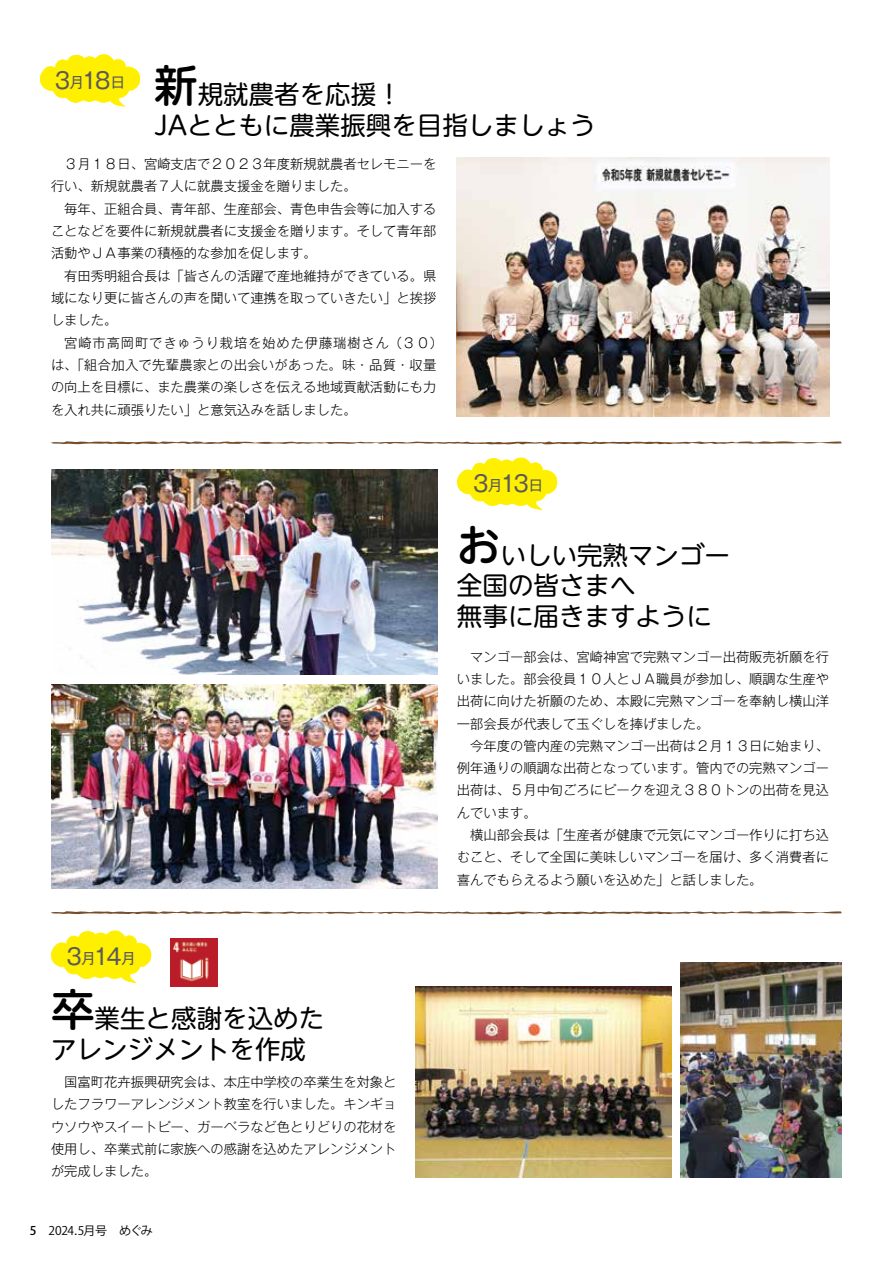
<style>
.page{position:relative;width:893px;height:1263px;background:#fff}
.page>*{position:absolute;margin:0;border:0;box-sizing:border-box;transform-origin:0 0}
.t1{font:25.5px/30.8px "UD Shin M Go Pr 6 N";color:#000}
.t2{font:22.35px "Gothic MB101 Pr 6";color:#5a5a5c}
.t3{font:14.85px "Gothic MB101 Pr 6";color:#5a5a5c}
.t4{font:300 13.35px/22.4px "Gothic MB101 Pr 6 N";color:#000;text-align:justify}
.t5{font:12px "Koz Go Pr 6 N";letter-spacing:-.045em;color:#000}
.s1{font-weight:500;font-size:43.65px}
.s2{font-weight:500}
</style>
<div class="page">
<svg style="left:51px;top:930px;width:101px;height:53px"></svg>
<svg style="left:39px;top:54px;width:102px;height:53px"></svg>
<img style="left:457px;top:157px;width:372px;height:259px">
<svg style="left:51px;top:441px;width:791px;height:3px"></svg>
<svg style="left:51px;top:911px;width:791px;height:3px"></svg>
<svg style="left:457px;top:457px;width:101px;height:53px"></svg>
<img style="left:51px;top:470px;width:387px;height:204px">
<img style="left:51px;top:685px;width:387px;height:204px">
<img style="left:170px;top:939px;width:48px;height:47px">
<img style="left:416px;top:986px;width:256px;height:192px">
<img style="left:680px;top:962px;width:162px;height:216px">
<h2 class="t2" style="left:55px;top:62px;width:17px">3</h2>
<h2 class="t2" style="left:82px;top:62px;width:30px">18</h2>
<p class="t3" style="left:69px;top:70px;width:16px">月</p>
<p class="t3" style="left:110px;top:70px;width:16px">日</p>
<h1 class="t1" style="left:154px;top:78px;width:443px"><span class="s1">新</span>規就農者を応援!<br>JAとともに農業振興を目指しましょう</h1>
<p class="t4" style="left:51px;top:152px;width:387px;text-indent:13px">３月１８日、宮崎支店で２０２３年度新規就農者セレモニーを行い、新規就農者７人に就農支援金を贈りました。</p>
<p class="t4" style="left:51px;top:196px;width:387px;text-indent:13px">毎年、正組合員、青年部、生産部会、青色申告会等に加入することなどを要件に新規就農者に支援金を贈ります。そして青年部活動やＪＡ事業の積極的な参加を促します。</p>
<p class="t4" style="left:51px;top:263px;width:387px;text-indent:13px">有田秀明組合長は「皆さんの活躍で産地維持ができている。県域になり更に皆さんの声を聞いて連携を取っていきたい」と挨拶しました。</p>
<p class="t4" style="left:51px;top:330px;width:393px;text-align:left;text-indent:13px">宮崎市高岡町できゅうり栽培を始めた伊藤瑞樹さん)３０(は、「組合加入で先輩農家との出会いがあった。味・品質・収量の向上を目標に、また農業の楽しさを伝える地域貢献活動にも力を入れ共に頑張りたい」と意気込みを話しました。</p>
<h2 class="t2" style="left:473px;top:465px;width:17px">3</h2>
<h1 class="t1" style="left:457px;top:538px;width:275px"><span class="s1">お</span>いしい完熟マンゴー全国の皆さまへ<br>無事に届きますように</h1>
<h2 class="t2" style="left:500px;top:465px;width:30px">13</h2>
<p class="t3" style="left:488px;top:473px;width:16px">月</p>
<p class="t3" style="left:528px;top:473px;width:16px">日</p>
<p class="t4" style="left:457px;top:644px;width:374px;text-indent:13px">マンゴー部会は、宮崎神宮で完熟マンゴー出荷販売祈願を行いました。部会役員１０人とＪＡ職員が参加し、順調な生産や出荷に向けた祈願のため、本殿に完熟マンゴーを奉納し横山洋一部会長が代表して玉ぐしを捧げました。</p>
<p class="t4" style="left:457px;top:733px;width:374px;text-indent:13px">今年度の管内産の完熟マンゴー出荷は２月１３日に始まり、例年通りの順調な出荷となっています。管内での完熟マンゴー出荷は、５月中旬ごろにピークを迎え３８０トンの出荷を見込んでいます。</p>
<p class="t4" style="left:457px;top:823px;width:374px;text-indent:13px">横山部会長は「生産者が健康で元気にマンゴー作りに打ち込むこと、そして全国に美味しいマンゴーを届け、多く消費者に喜んでもらえるよう願いを込めた」と話しました。</p>
<h2 class="t2" style="left:66px;top:938px;width:17px">3</h2>
<h2 class="t2" style="left:94px;top:938px;width:30px">14</h2>
<p class="t3" style="left:81px;top:946px;width:16px">月</p>
<p class="t3" style="left:121px;top:946px;width:16px">月</p>
<h1 class="t1" style="left:51px;top:1001px;width:275px"><span class="s1">卒</span>業生と感謝を込めたアレンジメントを作成</h1>
<p class="t4" style="left:51px;top:1070px;width:347px;text-indent:13px">国富町花卉振興研究会は、本庄中学校の卒業生を対象としたフラワーアレンジメント教室を行いました。キンギョウソウやスイートピー、ガーベラなど色とりどりの花材を使用し、卒業式前に家族への感謝を込めたアレンジメントが完成しました。</p>
<p class="t5" style="left:30px;top:1224px;width:125px">　<span class="s2">5</span> 2024.5月号　めぐみ</p>
</div>
